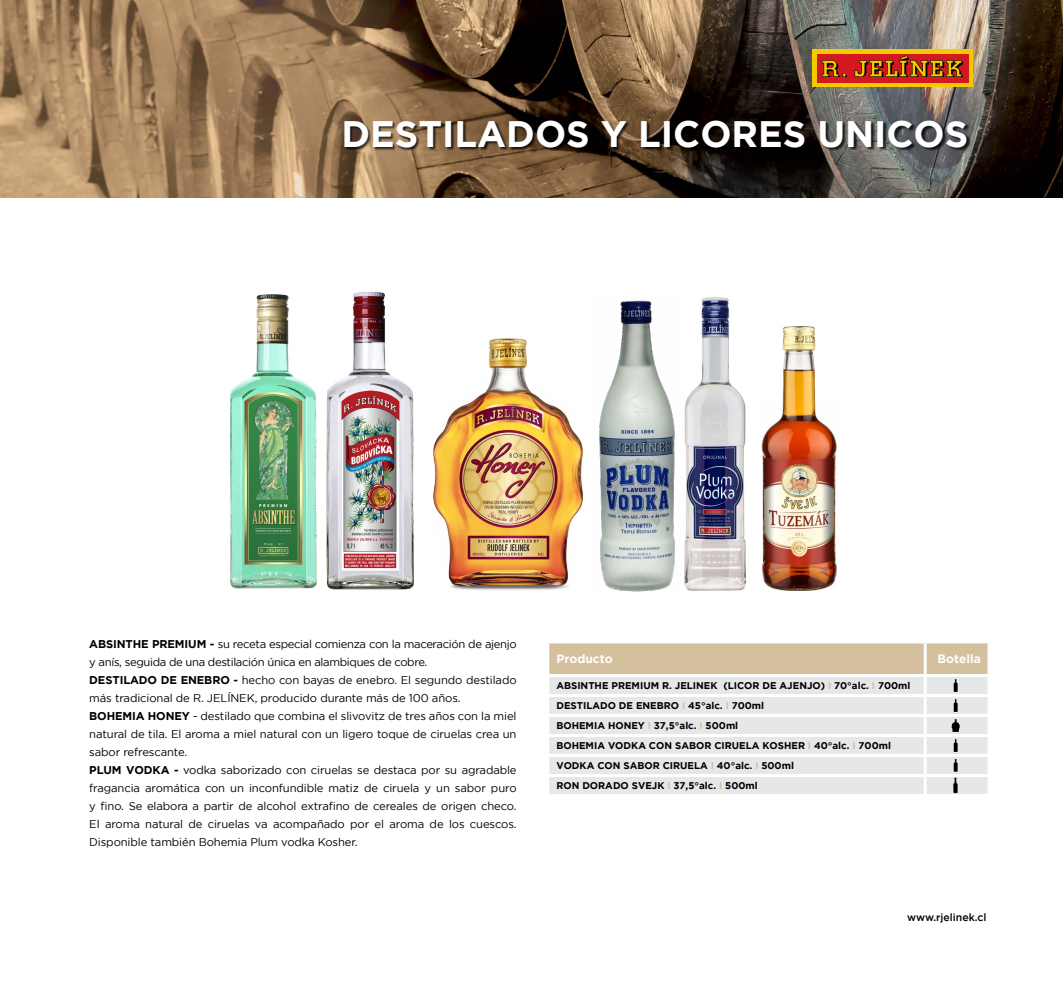
<style>
.page{position:relative;width:1063px;height:1000px;background:#fff}
.page>*{position:absolute;margin:0;border:0;box-sizing:border-box;transform-origin:0 0}
.t1{font:700 36.75px "Gotham";color:#fff}
.t2{font:700 12px "Gotham";color:#fff}
.t3{font:11.25px/18px "Gotham";letter-spacing:-.01em;color:#000}
.t4{font:500 10.5px "Gotham";color:#000}
.t5{font:700 9.75px/20px "Gotham";color:#000}
.s1{font-weight:700}
.s2{color:#d4c09d}
</style>
<div class="page">
<img style="left:0;top:0;width:1063px;height:198px">
<div style="left:345px;top:121px;width:626px;height:30px;background:#000;opacity:.75"></div>
<div style="left:812px;top:49px;width:161px;height:38px;background:#f4c900"></div>
<div style="left:817px;top:54px;width:151px;height:28px;background:#d31820"></div>
<svg style="left:822px;top:60px;width:25px;height:17px"></svg>
<svg style="left:855px;top:55px;width:108px;height:22px"></svg>
<div style="left:549px;top:691px;width:439px;height:102px;background:#e6e7e8"></div>
<hr style="left:924px;top:676px;width:3px;height:17px;background:#fff">
<hr style="left:546px;top:693px;width:379px;height:3px;background:#fff">
<hr style="left:925px;top:693px;width:66px;height:3px;background:#fff">
<hr style="left:924px;top:696px;width:3px;height:17px;background:#fff">
<hr style="left:546px;top:713px;width:379px;height:3px;background:#fff">
<hr style="left:925px;top:713px;width:66px;height:3px;background:#fff">
<hr style="left:924px;top:716px;width:3px;height:17px;background:#fff">
<hr style="left:546px;top:733px;width:379px;height:3px;background:#fff">
<hr style="left:925px;top:733px;width:66px;height:3px;background:#fff">
<hr style="left:924px;top:736px;width:3px;height:17px;background:#fff">
<hr style="left:546px;top:753px;width:379px;height:3px;background:#fff">
<hr style="left:925px;top:753px;width:66px;height:3px;background:#fff">
<hr style="left:924px;top:756px;width:3px;height:17px;background:#fff">
<hr style="left:546px;top:773px;width:379px;height:3px;background:#fff">
<hr style="left:925px;top:773px;width:66px;height:3px;background:#fff">
<hr style="left:924px;top:776px;width:3px;height:17px;background:#fff">
<svg style="left:952px;top:719px;width:8px;height:12px"></svg>
<svg style="left:548px;top:642px;width:441px;height:49px;background:#ddd1bb"></svg>
<svg style="left:954px;top:699px;width:4px;height:12px"></svg>
<svg style="left:954px;top:758px;width:4px;height:13px"></svg>
<svg style="left:954px;top:739px;width:4px;height:12px"></svg>
<img style="left:230px;top:294px;width:68px;height:295px">
<img style="left:298px;top:292px;width:87px;height:298px">
<img style="left:684px;top:297px;width:63px;height:294px">
<img style="left:384px;top:300px;width:200px;height:290px">
<img style="left:599px;top:300px;width:76px;height:292px">
<img style="left:762px;top:326px;width:75px;height:264px">
<svg style="left:953px;top:777px;width:5px;height:16px"></svg>
<h1 class="t1" style="left:341px;top:112px;width:628px">DESTILADOS Y LICORES UNICOS</h1>
<p class="t3" style="left:89px;top:634px;width:429px"><span class="s1">ABSINTHE PREMIUM -</span> su receta especial comienza con la maceración de ajenjo y anís, seguida de una destilación única en alambiques de cobre.<br><span class="s1">DESTILADO DE ENEBRO -</span> hecho con bayas de enebro. El segundo destilado más tradicional de R. JELÍNEK, producido durante más de 100 años.<br><span class="s1">BOHEMIA HONEY</span> - destilado que combina el slivovitz de tres años con la miel natural de tila. El aroma a miel natural con un ligero toque de ciruelas crea un sabor refrescante.<br><span class="s1">PLUM VODKA -</span> vodka saborizado con ciruelas se destaca por su agradable fragancia aromática con un inconfundible matiz de ciruela y un sabor puro y fino. Se elabora a partir de alcohol extrafino de cereales de origen checo.<br>El aroma natural de ciruelas va acompañado por el aroma de los cuescos.<br>Disponible también Bohemia Plum vodka Kosher.</p>
<p class="t2" style="left:556px;top:652px;width:58px">Producto</p>
<p class="t2" style="left:938px;top:652px;width:45px">Botella</p>
<p class="t5" style="left:556px;top:675px;width:356px">ABSINTHE PREMIUM R. JELINEK (LICOR DE AJENJO) <span class="s2">I</span> 70°alc. <span class="s2">I</span> 700ml DESTILADO DE ENEBRO <span class="s2">I</span> 45°alc. <span class="s2">I</span> 700ml<br>BOHEMIA HONEY <span class="s2">I</span> 37,5°alc. <span class="s2">I</span> 500ml<br>BOHEMIA VODKA CON SABOR CIRUELA KOSHER <span class="s2">I</span> 40°alc. <span class="s2">I</span> 700ml VODKA CON SABOR CIRUELA <span class="s2">I</span> 40°alc. <span class="s2">I</span> 500ml<br>RON DORADO SVEJK <span class="s2">I</span> 37,5°alc. <span class="s2">I</span> 500ml</p>
<p class="t4" style="left:907px;top:911px;width:81px">www.rjelinek.cl</p>
</div>
